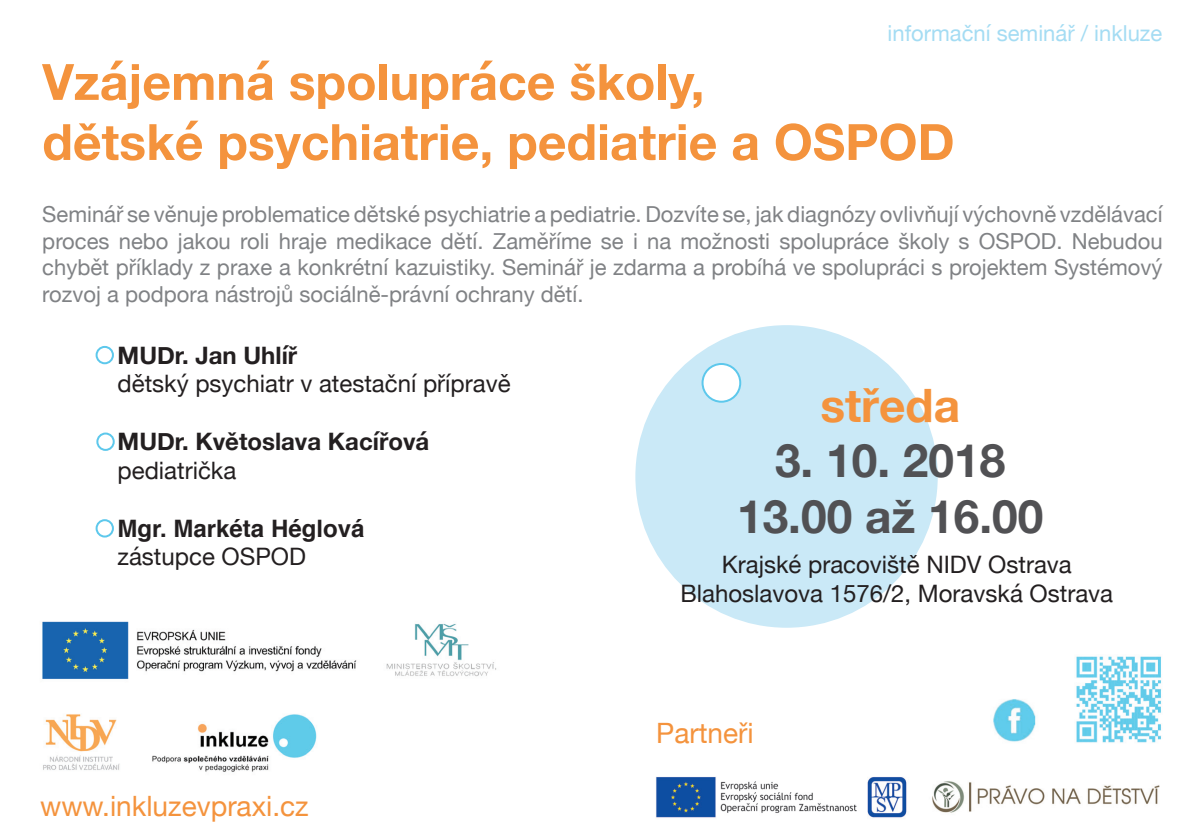
<style>
.page{position:relative;width:1191px;height:840px;background:#fff}
.page>*{position:absolute;margin:0;border:0;box-sizing:border-box;transform-origin:0 0}
.t1{font:700 50px/60px "Helvetica Neue";color:#f4933d}
.t2{font:700 46px/55.2px "Helvetica Neue";color:#515154;text-align:center}
.t3{font:700 46px "Helvetica Neue";color:#f4933d}
.t4{font:28px "Helvetica Neue";color:#f4933d}
.t5{font:24px/28.8px "Helvetica Neue";color:#231f20;text-align:center}
.t6{font:700 24px "Helvetica Neue";color:#231f20}
.t7{font:700 24px "Helvetica";color:#231f20}
.t8{font:22px/26.4px "Helvetica Neue";color:#808285;text-align:justify}
.t9{font:22px "Helvetica Neue";color:#a4dcf3}
</style>
<div class="page">
<div style="left:635px;top:325px;width:302px;height:302px;background:#cae9f7;border-radius:50%"></div>
<img style="left:993px;top:656px;width:168px;height:87px">
<div style="left:96px;top:346px;width:18px;height:18px;border:2px solid #5dc8ec;border-radius:50%"></div>
<div style="left:96px;top:432px;width:19px;height:18px;border:2px solid #5dc8ec;border-radius:50%"></div>
<div style="left:702px;top:364px;width:38px;height:37px;background:#fff;border-radius:50%"></div>
<div style="left:701px;top:363px;width:40px;height:39px;border:2px solid #5dc8ec;border-radius:50%"></div>
<div style="left:96px;top:519px;width:18px;height:18px;border:2px solid #5dc8ec;border-radius:50%"></div>
<img style="left:656px;top:777px;width:504px;height:41px">
<img style="left:42px;top:621px;width:455px;height:151px">
<p class="t9" style="left:887px;top:17px;width:276px">informační seminář / inkluze</p>
<h1 class="t1" style="left:42px;top:53px;width:913px">Vzájemná spolupráce školy,<br>dětské psychiatrie, pediatrie a OSPOD</h1>
<p class="t8" style="left:42px;top:202px;width:1121px">Seminář se věnuje problematice dětské psychiatrie a pediatrie. Dozvíte se, jak diagnózy ovlivňují výchovně vzdělávací proces nebo jakou roli hraje medikace dětí. Zaměříme se i na možnosti spolupráce školy s OSPOD. Nebudou chybět příklady z praxe a konkrétní kazuistiky. Seminář je zdarma a probíhá ve spolupráci s projektem Systémový rozvoj a podpora nástrojů sociálně-právní ochrany dětí.</p>
<p class="t6" style="left:118px;top:336px;width:181px">MUDr. Jan Uhlíř</p>
<p class="t5" style="left:118px;top:371px;width:394px">dětský psychiatr v atestační přípravě</p>
<p class="t6" style="left:118px;top:422px;width:313px">MUDr. Květoslava Kacířová</p>
<p class="t5" style="left:118px;top:457px;width:120px">pediatrička</p>
<p class="t7" style="left:118px;top:508px;width:248px">Mgr. Markéta Héglová</p>
<p class="t5" style="left:118px;top:543px;width:190px">zástupce OSPOD</p>
<p class="t5" style="left:680px;top:551px;width:434px">Krajské pracoviště NIDV Ostrava<br>Blahoslavova 1576/2, Moravská Ostrava</p>
<h2 class="t3" style="left:820px;top:369px;width:141px">středa</h2>
<h2 class="t2" style="left:737px;top:434px;width:308px">3. 10. 2018<br>13.00 až 16.00</h2>
<p class="t4" style="left:40px;top:785px;width:270px">www.inkluzevpraxi.cz</p>
<p class="t4" style="left:656px;top:712px;width:99px">Partneři</p>
</div>
